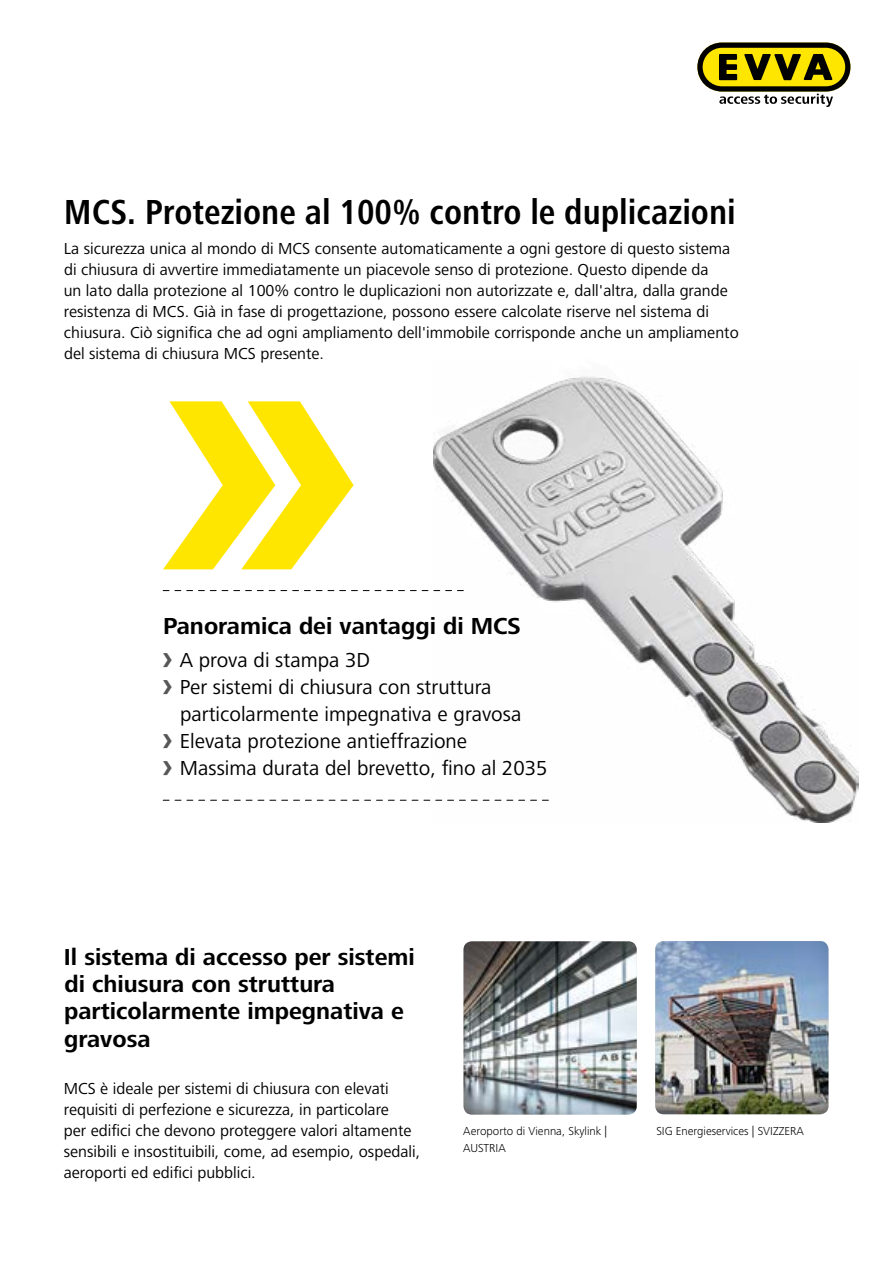
<style>
.page{position:relative;width:893px;height:1263px;background:#fff}
.page>*{position:absolute;margin:0;border:0;box-sizing:border-box;transform-origin:0 0}
.HL_1{font:700 condensed 36px "Frutiger Next LTCE";color:#000}
.HL_3{font:700 24px/27px "Frutiger Next LTCE";color:#000}
.t1{font:21px/27px "Frutiger Next LTCE";color:#000}
.FT{font:16.5px/21px "Frutiger Next LTCE";color:#000}
.BU{font:300 12px/16.5px "Frutiger Next LTCE";color:#000}
.s1{font-weight:700;font-size:34.8px;color:#575756}
</style>
<div class="page">
<svg style="left:163px;top:401px;width:191px;height:168px"></svg>
<svg style="left:163px;top:590px;width:271px;height:1px"></svg>
<svg style="left:163px;top:800px;width:268px;height:1px"></svg>
<img style="left:655px;top:941px;width:173px;height:173px">
<img style="left:463px;top:941px;width:174px;height:173px">
<svg style="left:697px;top:43px;width:153px;height:64px"></svg>
<img style="left:434px;top:376px;width:425px;height:446px">
<p class="HL_1" style="left:64px;top:191px;width:673px">MCS. Protezione al 100% contro le duplicazioni</p>
<p class="FT" style="left:64px;top:238px;width:676px">La sicurezza unica al mondo di MCS consente automaticamente a ogni gestore di questo sistema di chiusura di avvertire immediatamente un piacevole senso di protezione. Questo dipende da<br>un lato dalla protezione al 100% contro le duplicazioni non autorizzate e, dall'altra, dalla grande resistenza di MCS. Già in fase di progettazione, possono essere calcolate riserve nel sistema di chiusura. Ciò significa che ad ogni ampliamento dell'immobile corrisponde anche un ampliamento del sistema di chiusura MCS presente.</p>
<p class="HL_3" style="left:163px;top:612px;width:359px">Panoramica dei vantaggi di MCS</p>
<p class="t1" style="left:162px;top:647px;width:209px"><span class="s1">›</span> A prova di stampa 3D</p>
<p class="t1" style="left:180px;top:674px;width:343px;text-indent:-18px"><span class="s1">›</span> Per sistemi di chiusura con struttura particolarmente impegnativa e gravosa</p>
<p class="t1" style="left:162px;top:728px;width:306px"><span class="s1">›</span> Elevata protezione antieffrazione</p>
<p class="t1" style="left:162px;top:755px;width:387px"><span class="s1">›</span> Massima durata del brevetto, fino al 2035</p>
<p class="HL_3" style="left:64px;top:944px;width:352px">Il sistema di accesso per sistemi di chiusura con struttura particolarmente impegnativa e gravosa</p>
<p class="FT" style="left:64px;top:1078px;width:358px">MCS è ideale per sistemi di chiusura con elevati requisiti di perfezione e sicurezza, in particolare<br>per edifici che devono proteggere valori altamente sensibili e insostituibili, come, ad esempio, ospedali, aeroporti ed edifici pubblici.</p>
<p class="BU" style="left:463px;top:1123px;width:145px">Aeroporto di Vienna, Skylink |<br>AUSTRIA</p>
<p class="BU" style="left:656px;top:1123px;width:149px">SIG Energieservices | SVIZZERA</p>
</div>
